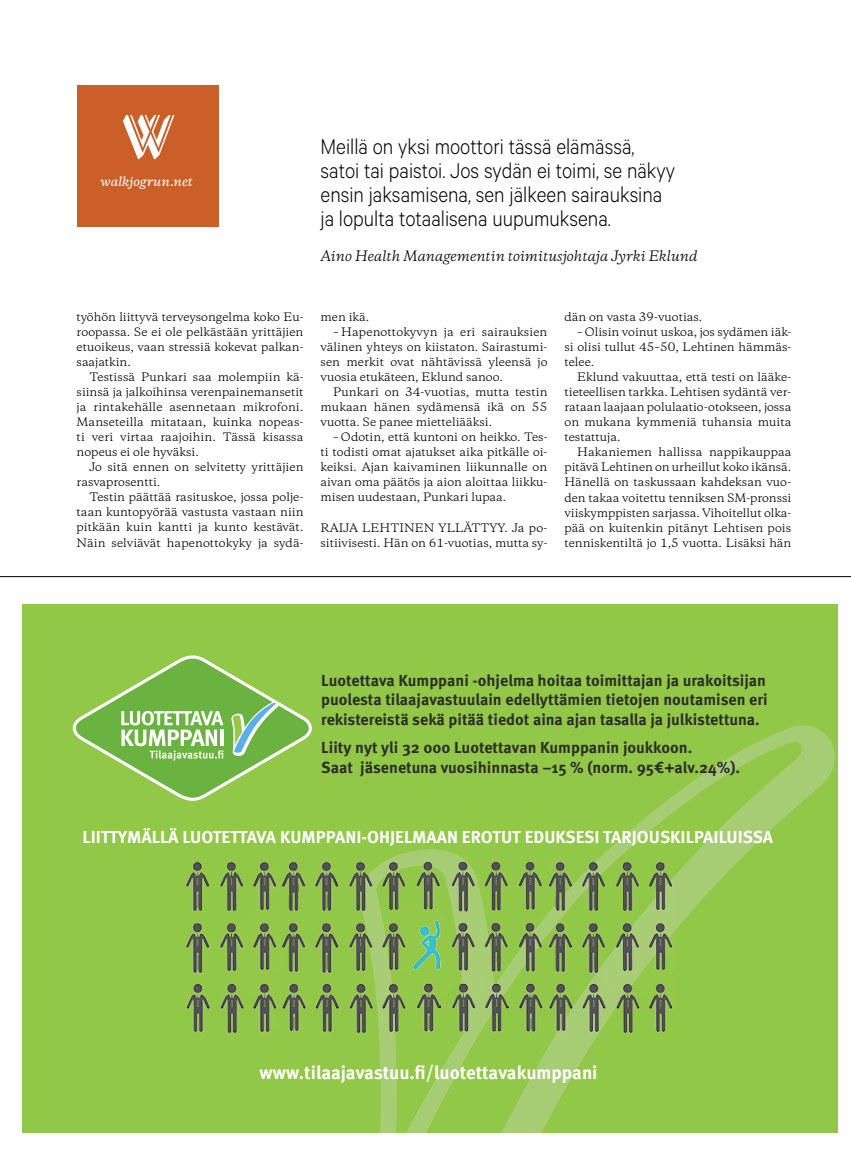
<style>
.page{position:relative;width:851px;height:1149px;background:#fff}
.page>*{position:absolute;margin:0;border:0;box-sizing:border-box;transform-origin:0 0}
.t1{font:54px "Landmark Dimensional";color:#fff}
.t2{font:300 24px/24px "Calibre";color:#000;scale:.9 1}
.t3{font:700 18.6px "Meta OT";color:#fff}
.t4{font:700 17.25px "Meta OT";color:#fff}
.t5{font:700 15.9px/19.2px "Meta OT";color:#2c2c2c;text-align:justify}
.t6{font:italic 13.5px "Copernicus";color:#000}
.t7{font:italic 500 12px "Copernicus";color:#fff}
.t8{font:10.95px/15px "Copernicus";color:#000;text-align:justify}
</style>
<div class="page">
<div style="left:22px;top:604px;width:815px;height:528px;background:#92c847"></div>
<svg style="left:72px;top:655px;width:240px;height:145px"></svg>
<svg style="left:359px;top:725px;width:476px;height:407px"></svg>
<img style="left:185px;top:856px;width:489px;height:177px">
<div style="left:77px;top:85px;width:141px;height:141px;background:#cb5f28"></div>
<hr style="left:0;top:576px;width:850px;height:1px;background:#000">
<h1 class="t1" style="left:124px;top:97px;width:50px">W</h1>
<p class="t7" style="left:101px;top:173px;width:94px">walkjogrun.net</p>
<h2 class="t2" style="left:320px;top:133px;width:395px">Meillä on yksi moottori tässä elämässä, satoi tai paistoi. Jos sydän ei toimi, se näkyy ensin jaksamisena, sen jälkeen sairauksina ja lopulta totaalisena uupumuksena.</h2>
<p class="t6" style="left:320px;top:247px;width:378px">Aino Health Managementin toimitusjohtaja Jyrki Eklund</p>
<p class="t8" style="left:77px;top:309px;width:228px">työhön liittyvä terveysongelma koko Eu&shy;roopassa. Se ei ole pelkästään yrittäjien etuoikeus, vaan stressiä kokevat palkan&shy;saajatkin.</p>
<p class="t8" style="left:77px;top:369px;width:228px;text-indent:13px">Testissä Punkari saa molempiin kä&shy;siinsä ja jalkoihinsa verenpainemansetit ja rintakehälle asennetaan mikrofoni.<br>Manseteilla mitataan, kuinka nopeas&shy;ti veri virtaa raajoihin. Tässä kisassa nopeus ei ole hyväksi.</p>
<p class="t8" style="left:77px;top:459px;width:228px;text-indent:13px">Jo sitä ennen on selvitetty yrittäjien rasvaprosentti.</p>
<p class="t8" style="left:77px;top:489px;width:228px;text-indent:13px">Testin päättää rasituskoe, jossa polje&shy;taan kuntopyörää vastusta vastaan niin pitkään kuin kantti ja kunto kestävät.<br>Näin selviävät hapenottokyky ja sydä-</p>
<p class="t8" style="left:320px;top:309px;width:50px">men ikä.</p>
<p class="t8" style="left:320px;top:324px;width:228px;text-indent:13px">– Hapenottokyvyn ja eri sairauksien välinen yhteys on kiistaton. Sairastumi&shy;sen merkit ovat nähtävissä yleensä jo vuosia etukäteen, Eklund sanoo.</p>
<p class="t8" style="left:320px;top:384px;width:228px;text-indent:13px">Punkari on 34-vuotias, mutta testin mukaan hänen sydämensä ikä on 55 vuotta. Se panee mietteliääksi.</p>
<p class="t8" style="left:320px;top:429px;width:228px;text-indent:13px">– Odotin, että kuntoni on heikko. Tes&shy;ti todisti omat ajatukset aika pitkälle oi&shy;keiksi. Ajan kaivaminen liikunnalle on aivan oma päätös ja aion aloittaa liikku&shy;misen uudestaan, Punkari lupaa.</p>
<p class="t8" style="left:320px;top:519px;width:228px">RAIJA LEHTINEN YLLÄTTYY. Ja po&shy;sitiivisesti. Hän on 61-vuotias, mutta sy-</p>
<p class="t8" style="left:564px;top:309px;width:139px">dän on vasta 39-vuotias.</p>
<p class="t8" style="left:564px;top:325px;width:228px;text-indent:13px">– Olisin voinut uskoa, jos sydämen iäk&shy;si olisi tullut 45–50, Lehtinen hämmäs&shy;telee.</p>
<p class="t8" style="left:564px;top:370px;width:228px;text-indent:13px">Eklund vakuuttaa, että testi on lääke&shy;tieteellisen tarkka. Lehtisen sydäntä ver&shy;rataan laajaan polulaatio-otokseen, jossa on mukana kymmeniä tuhansia muita testattuja.</p>
<p class="t8" style="left:564px;top:445px;width:228px;text-indent:13px">Hakaniemen hallissa nappikauppaa pitävä Lehtinen on urheillut koko ikänsä.<br>Hänellä on taskussaan kahdeksan vuo&shy;den takaa voitettu tenniksen SM-pronssi viiskymppisten sarjassa. Vihoitellut olka&shy;pää on kuitenkin pitänyt Lehtisen pois tenniskentiltä jo 1,5 vuotta. Lisäksi hän</p>
<h3 class="t5" style="left:321px;top:671px;width:448px">Luotettava Kumppani -ohjelma hoitaa toimittajan ja urakoitsijan puolesta tilaajavastuulain edellyttämien tietojen noutamisen eri rekistereistä sekä pitää tiedot aina ajan tasalla ja julkistettuna.</h3>
<h3 class="t5" style="left:321px;top:738px;width:420px">Liity nyt yli 32 000 Luotettavan Kumppanin joukkoon.<br>Saat jäsenetuna vuosihinnasta –15 % (norm. 95€+alv.24%).</h3>
<h3 class="t4" style="left:83px;top:825px;width:691px">LIITTYMÄLLÄ LUOTETTAVA KUMPPANI-OHJELMAAN EROTUT EDUKSESI TARJOUSKILPAILUISSA</h3>
<h3 class="t3" style="left:259px;top:1060px;width:339px">www.tilaajavastuu.fi/luotettavakumppani</h3>
</div>
